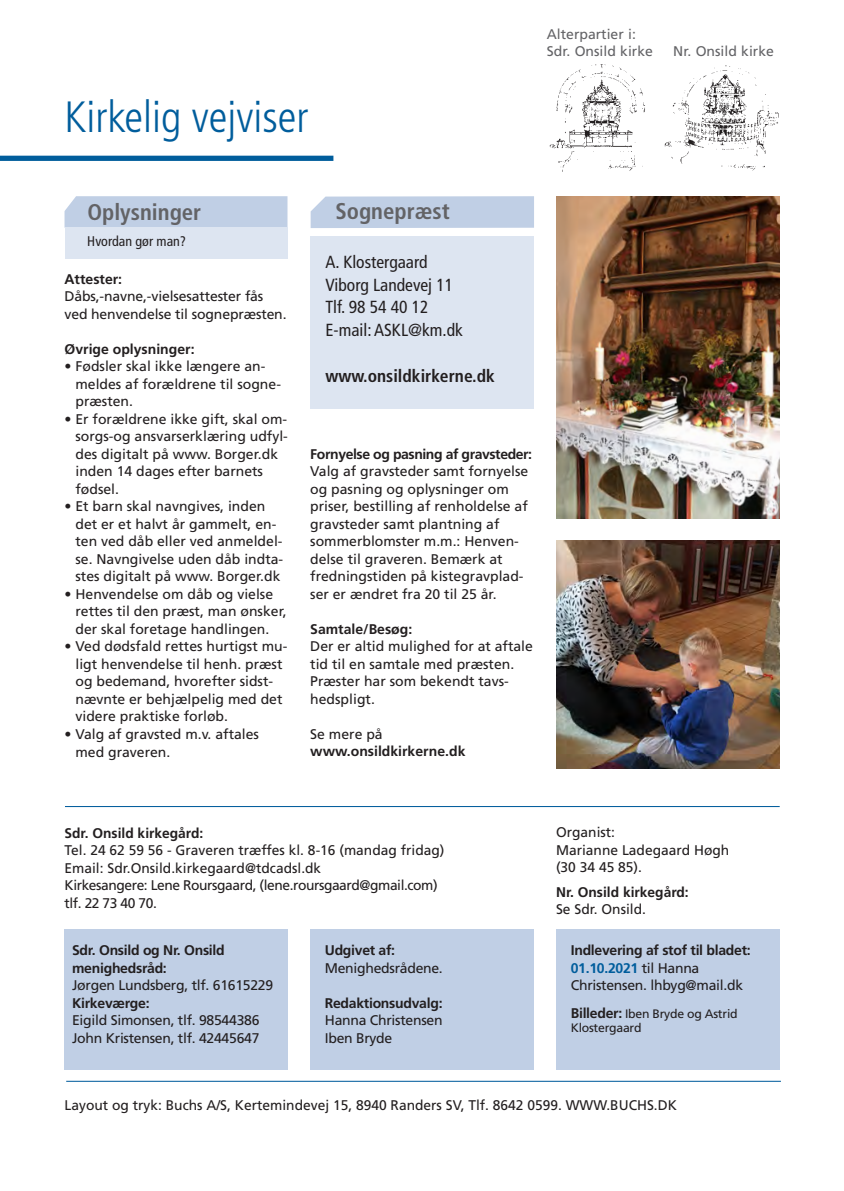
<style>
.page{position:relative;width:844px;height:1191px;background:#fff}
.page>*{position:absolute;margin:0;border:0;box-sizing:border-box;transform-origin:0 0}
.t1{font:300 condensed 43.75px "Frutiger";color:#005d9c}
.t2{font:700 condensed 22.75px "Frutiger";color:#636366}
.t3{font:condensed 17.5px/22.8px "Frutiger";color:#231f20}
.t4{font:700 condensed 17.5px "Frutiger";color:#231f20}
.t5{font:14px/17.5px "Frutiger";color:#231f20}
.t6{font:14px/17.5px "Frutiger";letter-spacing:-.02em;color:#231f20}
.t7{font:700 14px/17.5px "Frutiger";letter-spacing:-.02em;color:#231f20}
.t8{font:700 14px "Frutiger";color:#231f20}
.t9{font:14px/17.5px "Frutiger";color:#636366}
.t10{font:condensed 14px "Frutiger";color:#231f20}
.t11{font:12.25px/14px "Frutiger";letter-spacing:-.02em;color:#231f20}
.s1{font-weight:700}
.s2{font-weight:700;color:#005d9c}
.s3{font-weight:700;font-size:14px}
</style>
<div class="page">
<img style="left:556px;top:541px;width:223px;height:228px">
<img style="left:556px;top:196px;width:223px;height:322px">
<div style="left:0;top:156px;width:333px;height:5px;background:#005d9c"></div>
<img style="left:549px;top:64px;width:96px;height:108px">
<img style="left:664px;top:65px;width:115px;height:106px">
<div style="left:64px;top:196px;width:223px;height:31px;background:#c0cfe5"></div>
<div style="left:64px;top:227px;width:223px;height:32px;background:#dde5f1"></div>
<hr style="left:65px;top:806px;width:714px;height:1px;background:#005d9c">
<hr style="left:66px;top:1080px;width:714px;height:1px;background:#005d9c">
<div style="left:556px;top:929px;width:223px;height:140px;background:#c0cfe5"></div>
<div style="left:310px;top:929px;width:223px;height:140px;background:#c0cfe5"></div>
<div style="left:64px;top:929px;width:224px;height:140px;background:#c0cfe5"></div>
<div style="left:310px;top:196px;width:224px;height:32px;background:#c0cfe5"></div>
<div style="left:310px;top:236px;width:223px;height:173px;background:#dde5f1"></div>
<h1 class="t1" style="left:64px;top:92px;width:246px">Kirkelig vejviser</h1>
<p class="t9" style="left:546px;top:25px;width:108px">Alterpartier i:<br>Sdr. Onsild kirke</p>
<p class="t9" style="left:673px;top:43px;width:102px">Nr. Onsild kirke</p>
<h2 class="t2" style="left:87px;top:198px;width:115px">Oplysninger</h2>
<p class="t10" style="left:87px;top:233px;width:100px">Hvordan gør man?</p>
<p class="t8" style="left:64px;top:271px;width:59px">Attester:</p>
<p class="t5" style="left:64px;top:288px;width:223px">Dåbs,-navne,-vielsesattester fås ved henvendelse til sognepræsten.</p>
<p class="t8" style="left:64px;top:341px;width:131px">Øvrige oplysninger:</p>
<p class="t5" style="left:75px;top:358px;width:207px;text-indent:-11px">• Fødsler skal ikke længere an&shy;meldes af forældrene til sogne&shy;præsten.</p>
<p class="t5" style="left:75px;top:410px;width:214px;text-indent:-11px">• Er forældrene ikke gift, skal om&shy;sorgs-og ansvarserklæring udfyl&shy;des digitalt på www. Borger.dk inden 14 dages efter barnets fødsel.</p>
<p class="t5" style="left:75px;top:498px;width:209px;text-indent:-11px">• Et barn skal navngives, inden det er et halvt år gammelt, en&shy;ten ved dåb eller ved anmeldel&shy;se. Navngivelse uden dåb indta&shy;stes digitalt på www. Borger.dk</p>
<p class="t5" style="left:75px;top:585px;width:213px;text-indent:-11px">• Henvendelse om dåb og vielse rettes til den præst, man ønsker, der skal foretage handlingen.</p>
<p class="t5" style="left:75px;top:638px;width:213px;text-indent:-11px">• Ved dødsfald rettes hurtigst mu&shy;ligt henvendelse til henh. præst og bedemand, hvorefter sidst&shy;nævnte er behjælpelig med det videre praktiske forløb.</p>
<p class="t5" style="left:75px;top:725px;width:185px;text-indent:-11px">• Valg af gravsted m.v. aftales med graveren.</p>
<h2 class="t2" style="left:335px;top:198px;width:116px">Sognepræst</h2>
<p class="t3" style="left:325px;top:250px;width:139px">A. Klostergaard<br>Viborg Landevej 11<br>Tlf. 98 54 40 12<br>E-mail: ASKL@km.dk</p>
<p class="t4" style="left:325px;top:365px;width:171px">www.onsildkirkerne.dk</p>
<p class="t7" style="left:310px;top:445px;width:223px">Fornyelse og pasning af gravsteder:</p>
<p class="t5" style="left:310px;top:462px;width:219px">Valg af gravsteder samt fornyelse og pasning og oplysninger om priser, bestilling af renholdelse af gravsteder samt plantning af sommerblomster m.m.: Henven&shy;delse til graveren. Bemærk at fredningstiden på kistegravplad&shy;ser er ændret fra 20 til 25 år.</p>
<p class="t8" style="left:310px;top:620px;width:103px">Samtale/Besøg:</p>
<p class="t5" style="left:310px;top:637px;width:224px">Der er altid mulighed for at aftale tid til en samtale med præsten.<br>Præster har som bekendt tavs&shy;hedspligt.</p>
<p class="t5" style="left:310px;top:725px;width:74px">Se mere på</p>
<p class="t8" style="left:310px;top:743px;width:157px">www.onsildkirkerne.dk</p>
<p class="t8" style="left:64px;top:824px;width:140px">Sdr. Onsild kirkegård:</p>
<p class="t5" style="left:64px;top:841px;width:381px">Tel. 24 62 59 56 - Graveren træffes kl. 8-16 (mandag fridag)<br>Email: Sdr.Onsild.kirkegaard@tdcadsl.dk<br>Kirkesangere: Lene Roursgaard, (lene.roursgaard@gmail.com) tlf. 22 73 40 70.</p>
<p class="t7" style="left:72px;top:941px;width:154px">Sdr. Onsild og Nr. Onsild menighedsråd:</p>
<p class="t6" style="left:72px;top:976px;width:202px">Jørgen Lundsberg, tlf. 61615229</p>
<p class="t7" style="left:72px;top:994px;width:79px">Kirkeværge:</p>
<p class="t6" style="left:72px;top:1011px;width:189px">Eigild Simonsen, tlf. 98544386<br>John Kristensen, tlf. 42445647</p>
<p class="t7" style="left:325px;top:941px;width:72px">Udgivet af:</p>
<p class="t6" style="left:325px;top:959px;width:119px">Menighedsrådene.</p>
<p class="t7" style="left:325px;top:994px;width:119px">Redaktionsudvalg:</p>
<p class="t6" style="left:325px;top:1011px;width:119px">Hanna Christensen<br>Iben Bryde</p>
<p class="t5" style="left:556px;top:823px;width:175px">Organist:<br>Marianne Ladegaard Høgh (30 34 45 85).</p>
<p class="t8" style="left:556px;top:883px;width:134px">Nr. Onsild kirkegård:</p>
<p class="t5" style="left:556px;top:900px;width:91px">Se Sdr. Onsild.</p>
<p class="t6" style="left:570px;top:941px;width:181px"><span class="s1">Indlevering af stof til bladet:<br></span><span class="s2">01.10.2021</span> til Hanna<br>Christensen. lhbyg@mail.dk</p>
<p class="t11" style="left:570px;top:1007px;width:168px"><span class="s3">Billeder:</span> Iben Bryde og Astrid<br>Klostergaard</p>
<p class="t5" style="left:65px;top:1096px;width:613px">Layout og tryk: Buchs A/S, Kertemindevej 15, 8940 Randers SV, Tlf. 8642 0599. WWW.BUCHS.DK</p>
</div>
